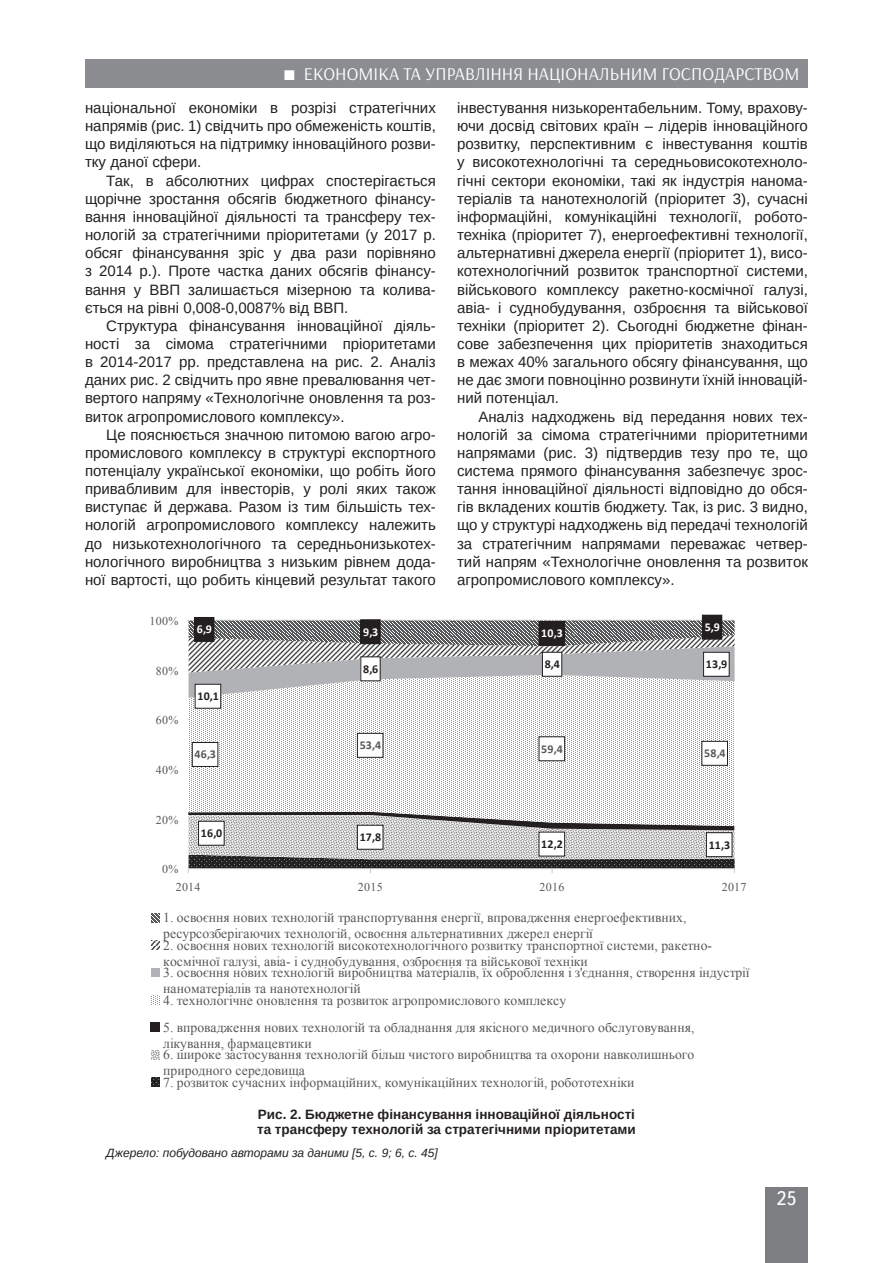
<style>
.page{position:relative;width:893px;height:1263px;background:#fff}
.page>*{position:absolute;margin:0;border:0;box-sizing:border-box;transform-origin:0 0}
.t1{font:19.5px "Ukrainian Text";color:#fff}
.t2{font:18px "Arsenal";color:#fff}
.t3{font:15px/18.1px "Arimo";color:#231f20;text-align:justify}
.t4{font:13.65px/16px "Times New Roman";color:#57585a}
.t5{font:700 13.5px/15px "Arimo";color:#231f20}
.t6{font:italic 12px "Arimo";color:#231f20}
.t7{font:12px "Times New Roman";letter-spacing:.025em;color:#57585a}
.t8{font:700 12px "Calibri";letter-spacing:.015em;color:#231f20}
.t9{font:700 12px "Calibri";letter-spacing:.015em;color:#57585a}
.t10{font:700 12px "Calibri";color:#fff}
</style>
<div class="page">
<div style="left:765px;top:1187px;width:43px;height:76px;background:#7c7e81"></div>
<div style="left:85px;top:59px;width:723px;height:29px;background:#8b8d90"></div>
<hr style="left:188px;top:769px;width:546px;height:1px;background:#c7c8ca">
<hr style="left:188px;top:719px;width:546px;height:1px;background:#c7c8ca">
<hr style="left:188px;top:670px;width:546px;height:1px;background:#c7c8ca">
<hr style="left:188px;top:620px;width:546px;height:1px;background:#c7c8ca">
<svg style="left:189px;top:698px;width:546px;height:113px;fill:#939598"></svg>
<svg style="left:189px;top:621px;width:546px;height:77px"></svg>
<svg style="left:188px;top:811px;width:547px;height:62px"></svg>
<div style="left:357px;top:825px;width:26px;height:24px;background:#fff"></div>
<div style="left:357px;top:825px;width:26px;height:24px;border:1px solid #231f20"></div>
<div style="left:539px;top:832px;width:26px;height:24px;background:#fff"></div>
<div style="left:357px;top:733px;width:26px;height:24px;background:#fff"></div>
<div style="left:357px;top:733px;width:26px;height:25px;border:1px solid #231f20"></div>
<div style="left:539px;top:737px;width:26px;height:24px;background:#fff"></div>
<div style="left:539px;top:736px;width:26px;height:25px;border:1px solid #231f20"></div>
<div style="left:361px;top:657px;width:19px;height:24px;background:#fff"></div>
<div style="left:542px;top:652px;width:20px;height:24px;background:#fff"></div>
<div style="left:542px;top:652px;width:20px;height:24px;border:1px solid #231f20"></div>
<div style="left:361px;top:620px;width:19px;height:24px;background:#231f20"></div>
<div style="left:539px;top:621px;width:26px;height:24px;background:#231f20"></div>
<div style="left:706px;top:833px;width:26px;height:24px;background:#fff"></div>
<div style="left:706px;top:833px;width:26px;height:24px;border:1px solid #231f20"></div>
<div style="left:199px;top:821px;width:25px;height:24px;background:#fff"></div>
<div style="left:702px;top:741px;width:25px;height:24px;background:#fff"></div>
<div style="left:702px;top:741px;width:26px;height:25px;border:1px solid #231f20"></div>
<div style="left:192px;top:742px;width:26px;height:24px;background:#fff"></div>
<div style="left:192px;top:742px;width:26px;height:25px;border:1px solid #231f20"></div>
<div style="left:704px;top:652px;width:25px;height:24px;background:#fff"></div>
<div style="left:195px;top:684px;width:26px;height:24px;background:#fff"></div>
<div style="left:195px;top:684px;width:26px;height:24px;border:1px solid #231f20"></div>
<div style="left:195px;top:617px;width:19px;height:24px;background:#231f20"></div>
<div style="left:702px;top:615px;width:20px;height:24px;background:#231f20"></div>
<svg style="left:151px;top:913px;width:9px;height:9px"></svg>
<svg style="left:151px;top:941px;width:9px;height:8px"></svg>
<div style="left:151px;top:968px;width:9px;height:9px;background:#b1b2b6"></div>
<svg style="left:151px;top:996px;width:9px;height:8px"></svg>
<div style="left:151px;top:1023px;width:9px;height:9px;background:#231f20"></div>
<svg style="left:151px;top:1050px;width:9px;height:9px"></svg>
<svg style="left:151px;top:1078px;width:9px;height:8px"></svg>
<p class="t2" style="left:304px;top:63px;width:497px">Економіка та управління національним господарством</p>
<p class="t3" style="left:85px;top:99px;width:352px">національної економіки в розрізі стратегічних напрямів (рис. 1) свідчить про обмеженість коштів, що виділяються на підтримку інноваційного розви&shy;тку даної сфери.</p>
<p class="t3" style="left:85px;top:171px;width:352px;text-indent:21px">Так, в абсолютних цифрах спостерігається щорічне зростання обсягів бюджетного фінансу&shy;вання інноваційної діяльності та трансферу тех&shy;нологій за стратегічними пріоритетами (у 2017 р. обсяг фінансування зріс у два рази порівняно з 2014 р.). Проте частка даних обсягів фінансу&shy;вання у ВВП залишається мізерною та колива&shy;ється на рівні 0,008-0,0087% від ВВП.</p>
<p class="t3" style="left:85px;top:317px;width:352px;text-indent:21px">Структура фінансування інноваційної діяль&shy;ності за сімома стратегічними пріоритетами в 2014-2017 рр. представлена на рис. 2. Аналіз даних рис. 2 свідчить про явне превалювання чет&shy;вертого напряму «Технологічне оновлення та роз&shy;виток агропромислового комплексу».</p>
<p class="t3" style="left:85px;top:426px;width:352px;text-indent:21px">Це пояснюється значною питомою вагою агро&shy;промислового комплексу в структурі експортного потенціалу української економіки, що робіть його привабливим для інвесторів, у ролі яких також виступає й держава. Разом із тим більшість тех&shy;нологій агропромислового комплексу належить до низькотехнологічного та середньонизькотех&shy;нологічного виробництва з низьким рівнем дода&shy;ної вартості, що робить кінцевий результат такого</p>
<p class="t3" style="left:457px;top:99px;width:352px">інвестування низькорентабельним. Тому, врахову&shy;ючи досвід світових країн – лідерів інноваційного розвитку, перспективним є інвестування коштів у високотехнологічні та середньовисокотехноло&shy;гічні сектори економіки, такі як індустрія нанома&shy;теріалів та нанотехнологій (пріоритет 3), сучасні інформаційні, комунікаційні технології, робото&shy;техніка (пріоритет 7), енергоефективні технології, альтернативні джерела енергії (пріоритет 1), висо&shy;котехнологічний розвиток транспортної системи, військового комплексу ракетно-космічної галузі, авіа- і суднобудування, озброєння та військової техніки (пріоритет 2). Сьогодні бюджетне фінан&shy;сове забезпечення цих пріоритетів знаходиться в межах 40% загального обсягу фінансування, що не дає змоги повноцінно розвинути їхній інновацій&shy;ний потенціал.</p>
<p class="t3" style="left:457px;top:407px;width:352px;text-indent:21px">Аналіз надходжень від передання нових тех&shy;нологій за сімома стратегічними пріоритетними напрямами (рис. 3) підтвердив тезу про те, що система прямого фінансування забезпечує зрос&shy;тання інноваційної діяльності відповідно до обся&shy;гів вкладених коштів бюджету. Так, із рис. 3 видно, що у структурі надходжень від передачі технологій за стратегічним напрямами переважає четвер&shy;тий напрям «Технологічне оновлення та розвиток агропромислового комплексу».</p>
<p class="t7" style="left:150px;top:613px;width:30px">100%</p>
<p class="t7" style="left:156px;top:662px;width:24px">80%</p>
<p class="t7" style="left:156px;top:712px;width:24px">60%</p>
<p class="t7" style="left:156px;top:762px;width:24px">40%</p>
<p class="t7" style="left:156px;top:811px;width:24px">20%</p>
<p class="t7" style="left:162px;top:861px;width:18px">0%</p>
<p class="t10" style="left:197px;top:622px;width:17px">6,9</p>
<p class="t10" style="left:705px;top:619px;width:17px">5,9</p>
<p class="t10" style="left:363px;top:624px;width:17px">9,3</p>
<p class="t10" style="left:541px;top:626px;width:23px">10,3</p>
<p class="t8" style="left:197px;top:689px;width:23px">10,1</p>
<p class="t8" style="left:363px;top:661px;width:17px">8,6</p>
<p class="t8" style="left:545px;top:657px;width:17px">8,4</p>
<p class="t8" style="left:706px;top:657px;width:23px">13,9</p>
<p class="t9" style="left:360px;top:738px;width:23px">53,4</p>
<p class="t9" style="left:541px;top:741px;width:23px">59,4</p>
<p class="t9" style="left:195px;top:747px;width:23px">46,3</p>
<p class="t9" style="left:704px;top:746px;width:23px">58,4</p>
<p class="t8" style="left:201px;top:825px;width:23px">16,0</p>
<p class="t8" style="left:360px;top:829px;width:23px">17,8</p>
<p class="t8" style="left:541px;top:836px;width:23px">12,2</p>
<p class="t8" style="left:709px;top:837px;width:23px">11,3</p>
<p class="t7" style="left:176px;top:879px;width:26px">2014</p>
<p class="t7" style="left:358px;top:879px;width:26px">2015</p>
<p class="t7" style="left:540px;top:879px;width:26px">2016</p>
<p class="t7" style="left:722px;top:879px;width:26px">2017</p>
<p class="t4" style="left:163px;top:909px;width:525px">1. освоєння нових технологій транспортування енергії, впровадження енергоефективних, ресурсозберігаючих технологій, освоєння альтернативних джерел енергії</p>
<p class="t4" style="left:163px;top:937px;width:550px">2. освоєння нових технологій високотехнологічного розвитку транспортної системи, ракетно&shy;космічної галузі, авіа- і суднобудування, озброєння та військової техніки</p>
<p class="t4" style="left:163px;top:964px;width:588px">3. освоєння нових технологій виробництва матеріалів, їх оброблення і з'єднання, створення індустрії наноматеріалів та нанотехнологій</p>
<p class="t4" style="left:163px;top:992px;width:405px">4. технологічне оновлення та розвиток агропромислового комплексу</p>
<p class="t4" style="left:163px;top:1019px;width:533px">5. впровадження нових технологій та обладнання для якісного медичного обслуговування, лікування, фармацевтики</p>
<p class="t4" style="left:163px;top:1046px;width:533px">6. широке застосування технологій більш чистого виробництва та охорони навколишнього природного середовища</p>
<p class="t4" style="left:163px;top:1074px;width:473px">7. розвиток сучасних інформаційних, комунікаційних технологій, робототехніки</p>
<p class="t5" style="left:257px;top:1106px;width:380px">Рис. 2. Бюджетне фінансування інноваційної діяльності та трансферу технологій за стратегічними пріоритетами</p>
<p class="t6" style="left:106px;top:1145px;width:333px">Джерело: побудовано авторами за даними [5, с. 9; 6, с. 45]</p>
<h1 class="t1" style="left:776px;top:1188px;width:22px">25</h1>
</div>
